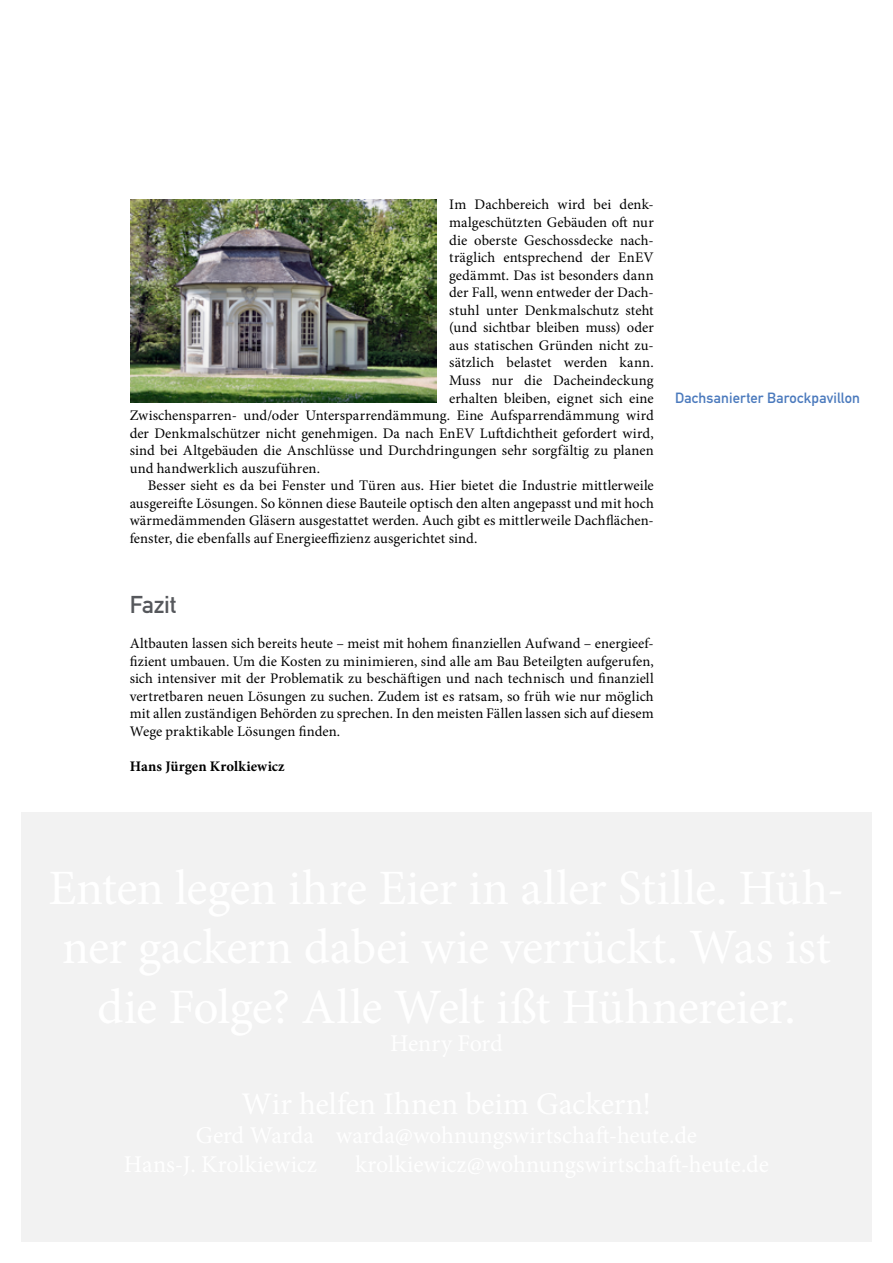
<style>
.page{position:relative;width:893px;height:1263px;background:#fff}
.page>*{position:absolute;margin:0;border:0;box-sizing:border-box;transform-origin:0 0}
.Überschrift_Grau{font:24px "DIN Mittelschrift";letter-spacing:-.01em;color:#56585c}
.Fließtext_erste_Zeil{font:14.7px/17.5px "Minion Pro";letter-spacing:.005em;color:#000;text-align:justify}
.Fliesstext{font:14.7px/17.5px "Minion Pro";letter-spacing:.005em;color:#000;text-align:justify}
.Bildunterschrift{font:14.7px "DIN Mittelschrift";letter-spacing:.01em;color:#4b7abd}
.AUTOR{font:700 14.7px "Minion Pro";letter-spacing:.005em;color:#000}
</style>
<div class="page">
<img style="left:130px;top:199px;width:306px;height:203px">
<div style="left:21px;top:812px;width:851px;height:430px;background:#f2f2f2"></div>
<p class="Fließtext_erste_Zeil" style="left:449px;top:196px;width:206px">Im Dachbereich wird bei denk-</p>
<p class="Fließtext_erste_Zeil" style="left:449px;top:214px;width:206px">malgeschützten Gebäuden oft nur</p>
<p class="Fließtext_erste_Zeil" style="left:449px;top:231px;width:206px">die oberste Geschossdecke nach-</p>
<p class="Fließtext_erste_Zeil" style="left:449px;top:249px;width:206px">träglich entsprechend der EnEV</p>
<p class="Fließtext_erste_Zeil" style="left:449px;top:266px;width:206px">gedämmt. Das ist besonders dann</p>
<p class="Fließtext_erste_Zeil" style="left:449px;top:284px;width:206px">der Fall, wenn entweder der Dach-</p>
<p class="Fließtext_erste_Zeil" style="left:449px;top:301px;width:206px">stuhl unter Denkmalschutz steht</p>
<p class="Fließtext_erste_Zeil" style="left:449px;top:319px;width:206px">(und sichtbar bleiben muss) oder</p>
<p class="Fließtext_erste_Zeil" style="left:449px;top:336px;width:206px">aus statischen Gründen nicht zu-</p>
<p class="Fließtext_erste_Zeil" style="left:449px;top:354px;width:206px">sätzlich belastet werden kann.</p>
<p class="Fließtext_erste_Zeil" style="left:449px;top:372px;width:206px">Muss nur die Dacheindeckung</p>
<p class="Fließtext_erste_Zeil" style="left:449px;top:389px;width:206px">erhalten bleiben, eignet sich eine</p>
<p class="Fließtext_erste_Zeil" style="left:130px;top:407px;width:526px">Zwischensparren- und/oder Untersparrendämmung. Eine Aufsparrendämmung wird</p>
<p class="Fließtext_erste_Zeil" style="left:130px;top:424px;width:525px">der Denkmalschützer nicht genehmigen. Da nach EnEV Luftdichtheit gefordert wird,</p>
<p class="Fließtext_erste_Zeil" style="left:130px;top:442px;width:526px">sind bei Altgebäuden die Anschlüsse und Durchdringungen sehr sorgfältig zu planen</p>
<p class="Fließtext_erste_Zeil" style="left:130px;top:459px;width:192px">und handwerklich auszuführen.</p>
<p class="Fliesstext" style="left:130px;top:477px;width:526px;text-indent:18px">Besser sieht es da bei Fenster und Türen aus. Hier bietet die Industrie mittlerweile ausgereifte Lösungen. So können diese Bauteile optisch den alten angepasst und mit hoch wärmedämmenden Gläsern ausgestattet werden. Auch gibt es mittlerweile Dachflächen&shy;fenster, die ebenfalls auf Energieeffizienz ausgerichtet sind.</p>
<p class="Überschrift_Grau" style="left:130px;top:591px;width:48px">Fazit</p>
<p class="Fließtext_erste_Zeil" style="left:130px;top:635px;width:526px">Altbauten lassen sich bereits heute – meist mit hohem finanziellen Aufwand – energieef&shy;fizient umbauen. Um die Kosten zu minimieren, sind alle am Bau Beteilgten aufgerufen, sich intensiver mit der Problematik zu beschäftigen und nach technisch und finanziell vertretbaren neuen Lösungen zu suchen. Zudem ist es ratsam, so früh wie nur möglich mit allen zuständigen Behörden zu sprechen. In den meisten Fällen lassen sich auf diesem Wege praktikable Lösungen finden.</p>
<p class="AUTOR" style="left:130px;top:756px;width:157px">Hans Jürgen Krolkiewicz</p>
<p class="Bildunterschrift" style="left:675px;top:389px;width:187px">Dachsanierter Barockpavillon</p>
</div>
